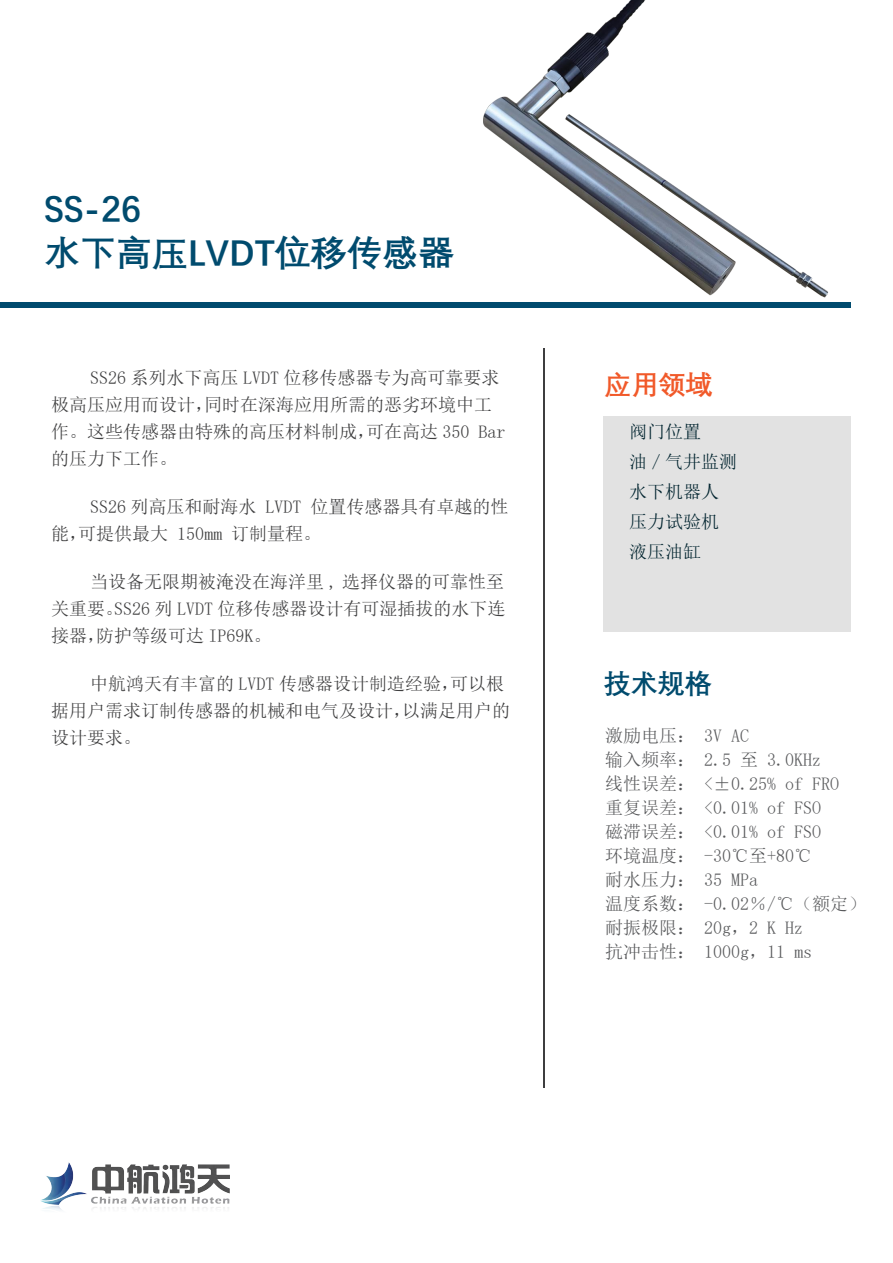
<style>
.page{position:relative;width:893px;height:1263px;background:#fff}
.page>*{position:absolute;margin:0;border:0;box-sizing:border-box;transform-origin:0 0}
.t1{font:700 36px/43.2px "Deng Xian";color:#004b6e}
.t2{font:700 27px "Deng Xian";color:#f15929}
.t3{font:700 27px "Deng Xian";color:#004b6e}
.t4{font:18px/27px "Sim Sun";color:#3e3e3f}
.t5{font:18px/24px "Sim Sun";color:#57585a}
.t6{font:18px/30px "Sim Sun";color:#00232e}
</style>
<div class="page">
<div style="left:604px;top:416px;width:247px;height:215px;background:#e2e2e2"></div>
<img style="left:40px;top:1162px;width:189px;height:48px">
<div style="left:0;top:302px;width:851px;height:5px;background:#004b6e"></div>
<hr style="left:543px;top:348px;width:2px;height:740px;background:#3e3e3f">
<img style="left:483px;top:0;width:345px;height:298px">
<h1 class="t1" style="left:44px;top:185px;width:412px">SS-26<br>水下高压LVDT位移传感器</h1>
<p class="t4" style="left:51px;top:364px;width:456px;text-indent:39px">SS26 系列水下高压 LVDT 位移传感器专为高可靠要求极高压应用而设计，同时在深海应用所需的恶劣环境中工作。这些传感器由特殊的高压材料制成，可在高达 350 Bar的压力下工作。</p>
<p class="t4" style="left:51px;top:493px;width:459px;text-indent:39px">SS26 列高压和耐海水 LVDT 位置传感器具有卓越的性能，可提供最大 150mm 订制量程。</p>
<p class="t4" style="left:51px;top:568px;width:456px;text-align:justify;text-indent:39px">当设备无限期被淹没在海洋里 , 选择仪器的可靠性至关重要。SS26 列 LVDT 位移传感器设计有可湿插拔的水下连接器，防护等级可达 IP69K。</p>
<p class="t4" style="left:51px;top:670px;width:461px;text-indent:39px">中航鸿天有丰富的 LVDT 传感器设计制造经验，可以根据用户需求订制传感器的机械和电气及设计，以满足用户的设计要求。</p>
<h2 class="t2" style="left:604px;top:366px;width:109px">应用领域</h2>
<p class="t6" style="left:629px;top:417px;width:109px">阀门位置<br>油 / 气井监测水下机器人压力试验机液压油缸</p>
<h2 class="t3" style="left:604px;top:665px;width:109px">技术规格</h2>
<p class="t5" style="left:605px;top:723px;width:263px">激励电压： 3V AC<br>输入频率： 2.5 至 3.0KHz<br>线性误差： &lt;±0.25% of FRO<br>重复误差： &lt;0.01% of FSO<br>磁滞误差： &lt;0.01% of FSO<br>环境温度： -30℃至+80℃<br>耐水压力： 35 MPa<br>温度系数： -0.02％/℃（额定）耐振极限： 20g，2 K Hz<br>抗冲击性： 1000g，11 ms</p>
</div>
